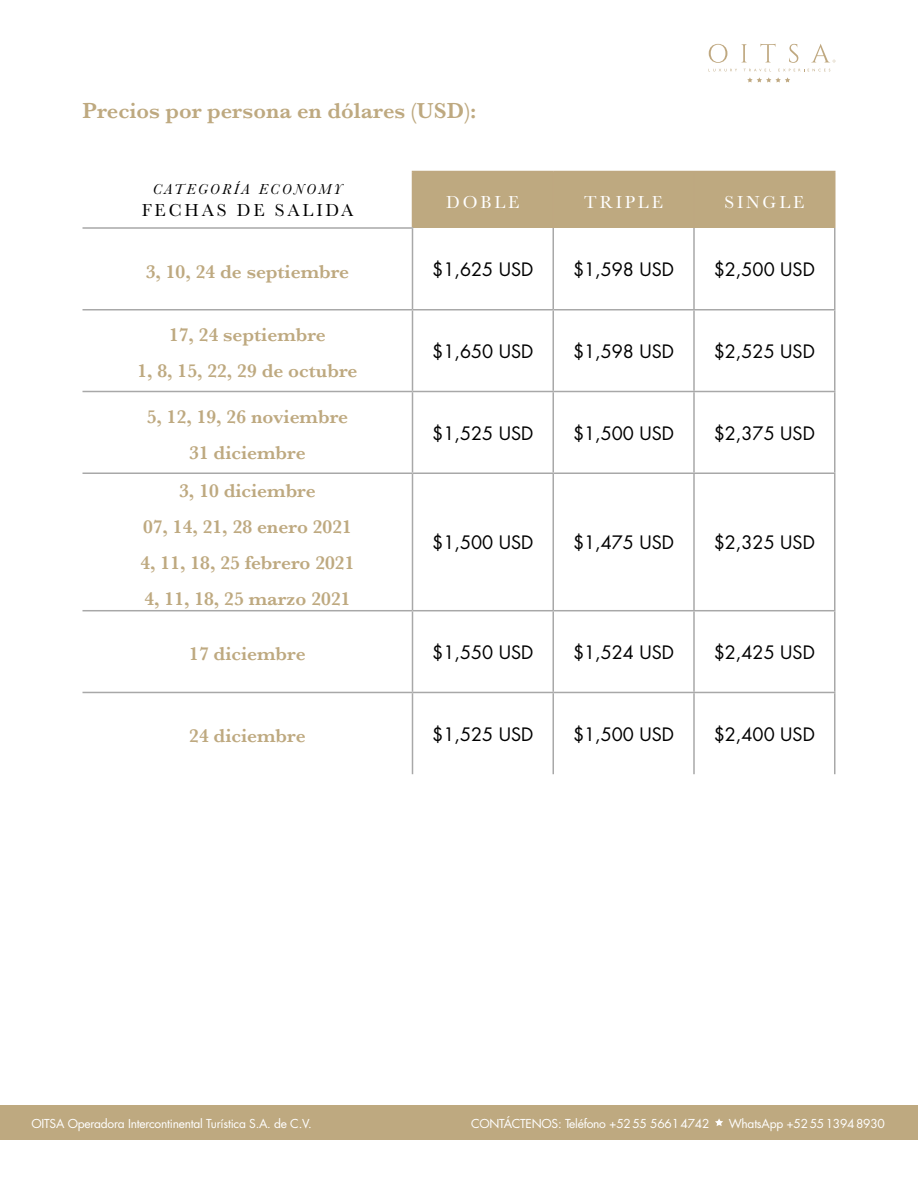
<style>
.page{position:relative;width:918px;height:1188px;background:#fff}
.page>*{position:absolute;margin:0;border:0;box-sizing:border-box;transform-origin:0 0}
.t1{font:600 22.5px "Baskerville";color:#bea980}
.t2{font:600 19.5px/36px "Baskerville";color:#bea980;text-align:center}
.t3{font:18px "Futura Std";color:#000}
.t4{font:18px "Baskerville";letter-spacing:.16em;color:#fff}
.t5{font:18px "Baskerville";letter-spacing:.16em;color:#000}
.t6{font:italic 15px "Baskerville";letter-spacing:.16em;color:#000}
.t7{font:12px "Futura Std";letter-spacing:-.02em;color:#fff}
</style>
<div class="page">
<svg style="left:747px;top:77px;width:43px;height:5px"></svg>
<svg style="left:708px;top:69px;width:29px;height:2px"></svg>
<svg style="left:744px;top:69px;width:26px;height:2px"></svg>
<svg style="left:778px;top:69px;width:52px;height:2px"></svg>
<svg style="left:709px;top:44px;width:18px;height:19px"></svg>
<svg style="left:741px;top:44px;width:6px;height:18px"></svg>
<svg style="left:760px;top:44px;width:16px;height:18px"></svg>
<svg style="left:789px;top:44px;width:9px;height:19px"></svg>
<svg style="left:811px;top:44px;width:25px;height:19px"></svg>
<div style="left:0;top:1106px;width:918px;height:34px;background:#bea980"></div>
<svg style="left:715px;top:1118px;width:8px;height:8px"></svg>
<div style="left:413px;top:172px;width:421px;height:56px;background:#bea980"></div>
<hr style="left:412px;top:171px;width:141px;height:1px;background:#bfa880">
<hr style="left:412px;top:172px;width:1px;height:55px;background:#bfa880">
<hr style="left:553px;top:171px;width:141px;height:1px;background:#bfa880">
<hr style="left:552px;top:172px;width:2px;height:56px;background:#bfa880">
<hr style="left:694px;top:171px;width:141px;height:1px;background:#bfa880">
<hr style="left:693px;top:172px;width:2px;height:56px;background:#bfa880">
<hr style="left:834px;top:172px;width:2px;height:56px;background:#bfa880">
<hr style="left:412px;top:229px;width:1px;height:80px;background:#a8a8a8">
<hr style="left:552px;top:228px;width:2px;height:81px;background:#a8a8a8">
<hr style="left:693px;top:228px;width:2px;height:81px;background:#a8a8a8">
<hr style="left:834px;top:228px;width:2px;height:81px;background:#a8a8a8">
<hr style="left:82px;top:309px;width:330px;height:1px;background:#a8a8a8">
<hr style="left:412px;top:309px;width:141px;height:1px;background:#a8a8a8">
<hr style="left:412px;top:310px;width:1px;height:81px;background:#a8a8a8">
<hr style="left:553px;top:309px;width:141px;height:1px;background:#a8a8a8">
<hr style="left:552px;top:310px;width:2px;height:81px;background:#a8a8a8">
<hr style="left:694px;top:309px;width:141px;height:1px;background:#a8a8a8">
<hr style="left:693px;top:310px;width:2px;height:81px;background:#a8a8a8">
<hr style="left:834px;top:310px;width:2px;height:81px;background:#a8a8a8">
<hr style="left:82px;top:391px;width:330px;height:1px;background:#a8a8a8">
<hr style="left:412px;top:391px;width:141px;height:1px;background:#a8a8a8">
<hr style="left:412px;top:392px;width:1px;height:80px;background:#a8a8a8">
<hr style="left:553px;top:391px;width:141px;height:1px;background:#a8a8a8">
<hr style="left:552px;top:392px;width:2px;height:80px;background:#a8a8a8">
<hr style="left:694px;top:391px;width:141px;height:1px;background:#a8a8a8">
<hr style="left:693px;top:392px;width:2px;height:80px;background:#a8a8a8">
<hr style="left:834px;top:392px;width:2px;height:80px;background:#a8a8a8">
<hr style="left:82px;top:472px;width:330px;height:2px;background:#a8a8a8">
<hr style="left:412px;top:472px;width:141px;height:2px;background:#a8a8a8">
<hr style="left:412px;top:474px;width:1px;height:136px;background:#a8a8a8">
<hr style="left:553px;top:472px;width:141px;height:2px;background:#a8a8a8">
<hr style="left:552px;top:474px;width:2px;height:136px;background:#a8a8a8">
<hr style="left:694px;top:472px;width:141px;height:2px;background:#a8a8a8">
<hr style="left:693px;top:474px;width:2px;height:136px;background:#a8a8a8">
<hr style="left:834px;top:474px;width:2px;height:136px;background:#a8a8a8">
<hr style="left:82px;top:610px;width:330px;height:1px;background:#a8a8a8">
<hr style="left:412px;top:610px;width:141px;height:1px;background:#a8a8a8">
<hr style="left:412px;top:611px;width:1px;height:81px;background:#a8a8a8">
<hr style="left:553px;top:610px;width:141px;height:1px;background:#a8a8a8">
<hr style="left:552px;top:611px;width:2px;height:81px;background:#a8a8a8">
<hr style="left:694px;top:610px;width:141px;height:1px;background:#a8a8a8">
<hr style="left:693px;top:611px;width:2px;height:81px;background:#a8a8a8">
<hr style="left:834px;top:611px;width:2px;height:81px;background:#a8a8a8">
<hr style="left:82px;top:692px;width:330px;height:1px;background:#a8a8a8">
<hr style="left:412px;top:692px;width:141px;height:1px;background:#a8a8a8">
<hr style="left:412px;top:693px;width:1px;height:81px;background:#a8a8a8">
<hr style="left:553px;top:692px;width:141px;height:1px;background:#a8a8a8">
<hr style="left:552px;top:693px;width:2px;height:81px;background:#a8a8a8">
<hr style="left:694px;top:692px;width:141px;height:1px;background:#a8a8a8">
<hr style="left:693px;top:693px;width:2px;height:81px;background:#a8a8a8">
<hr style="left:834px;top:693px;width:2px;height:81px;background:#a8a8a8">
<hr style="left:82px;top:227px;width:331px;height:2px;background:#a8a8a8">
<p class="t1" style="left:82px;top:95px;width:396px">Precios por persona en dólares (USD):</p>
<p class="t6" style="left:153px;top:179px;width:191px">CATEGORÍA ECONOMY</p>
<p class="t5" style="left:142px;top:198px;width:213px">FECHAS DE SALIDA</p>
<p class="t4" style="left:446px;top:191px;width:75px">DOBLE</p>
<p class="t4" style="left:584px;top:191px;width:80px">TRIPLE</p>
<p class="t4" style="left:724px;top:191px;width:82px">SINGLE</p>
<p class="t2" style="left:146px;top:253px;width:205px">3, 10, 24 de septiembre</p>
<p class="t3" style="left:432px;top:258px;width:103px">$1,625 USD</p>
<p class="t3" style="left:573px;top:258px;width:103px">$1,598 USD</p>
<p class="t3" style="left:714px;top:258px;width:103px">$2,500 USD</p>
<p class="t2" style="left:137px;top:317px;width:222px">17, 24 septiembre<br>1, 8, 15, 22, 29 de octubre</p>
<p class="t2" style="left:147px;top:399px;width:203px">5, 12, 19, 26 noviembre<br>31 diciembre</p>
<p class="t2" style="left:141px;top:472px;width:215px">3, 10 diciembre<br>07, 14, 21, 28 enero 2021<br>4, 11, 18, 25 febrero 2021<br>4, 11, 18, 25 marzo 2021</p>
<p class="t3" style="left:432px;top:340px;width:103px">$1,650 USD</p>
<p class="t3" style="left:573px;top:340px;width:103px">$1,598 USD</p>
<p class="t3" style="left:714px;top:340px;width:103px">$2,525 USD</p>
<p class="t3" style="left:432px;top:422px;width:103px">$1,525 USD</p>
<p class="t3" style="left:573px;top:422px;width:103px">$1,500 USD</p>
<p class="t3" style="left:714px;top:422px;width:103px">$2,375 USD</p>
<p class="t3" style="left:432px;top:531px;width:103px">$1,500 USD</p>
<p class="t3" style="left:573px;top:531px;width:103px">$1,475 USD</p>
<p class="t3" style="left:714px;top:531px;width:103px">$2,325 USD</p>
<p class="t2" style="left:189px;top:636px;width:118px">17 diciembre</p>
<p class="t3" style="left:432px;top:641px;width:103px">$1,550 USD</p>
<p class="t3" style="left:573px;top:641px;width:103px">$1,524 USD</p>
<p class="t3" style="left:714px;top:641px;width:103px">$2,425 USD</p>
<p class="t2" style="left:189px;top:718px;width:118px">24 diciembre</p>
<p class="t3" style="left:432px;top:723px;width:103px">$1,525 USD</p>
<p class="t3" style="left:573px;top:723px;width:103px">$1,500 USD</p>
<p class="t3" style="left:714px;top:723px;width:103px">$2,400 USD</p>
<p class="t7" style="left:32px;top:1116px;width:282px">OITSA Operadora Intercontinental Turística S.A. de C.V.</p>
<p class="t7" style="left:471px;top:1116px;width:240px">CONTÁCTENOS: Teléfono +5255 56614742</p>
<p class="t7" style="left:729px;top:1116px;width:158px">WhatsApp +525513948930</p>
</div>
